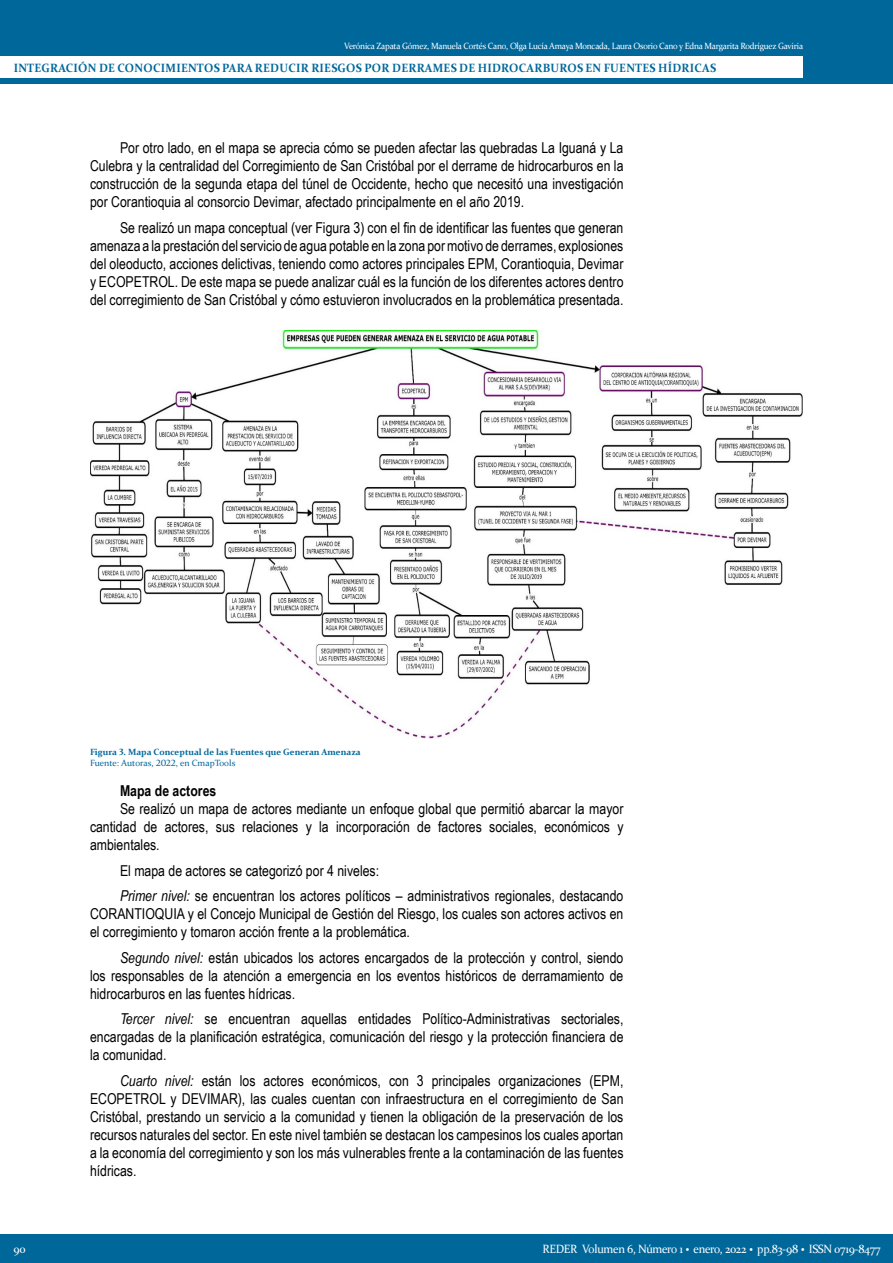
<style>
.page{position:relative;width:893px;height:1263px;background:#fff}
.page>*{position:absolute;margin:0;border:0;box-sizing:border-box;transform-origin:0 0}
.Cuerpo{font:15px/18px "Arial Narrow";color:#000;text-align:justify}
.Subtítulos_02{font:700 15px "Arial Narrow";color:#000}
.t1{font:700 12px "Constantia";letter-spacing:.02em;color:#00679b;scale:.95 1}
.t2{font:12px "Constantia";letter-spacing:-.025em;color:#fff;scale:.95 1}
.t3{font:9px "Constantia";letter-spacing:-.025em;color:#fff;scale:.95 1}
.Pie_de_foto{font:700 9px "Constantia";color:#00679b}
.Pie_de_foto-2{font:9px "Constantia";color:#00679b}
.s1{font-style:italic}
.s2{font-weight:700;font-size:18px}
</style>
<div class="page">
<img style="left:90px;top:330px;width:712px;height:408px">
<div style="left:0;top:0;width:893px;height:84px;background:#00679b"></div>
<div style="left:0;top:56px;width:803px;height:22px;background:#fff"></div>
<div style="left:0;top:1234px;width:893px;height:29px;background:#00679b"></div>
<p class="t3" style="left:344px;top:40px;width:485px">Verónica Zapata Gómez, Manuela Cortés Cano, Olga Lucía Amaya Moncada, Laura Osorio Cano y Edna Margarita Rodríguez Gaviria</p>
<p class="t1" style="left:14px;top:59px;width:741px">INTEGRACIÓN DE CONOCIMIENTOS PARA REDUCIR RIESGOS POR DERRAMES DE HIDROCARBUROS EN FUENTES HÍDRICAS</p>
<p class="Cuerpo" style="left:90px;top:139px;width:535px;text-indent:30px">Por otro lado, en el mapa se aprecia cómo se pueden afectar las quebradas La Iguaná y La Culebra y la centralidad del Corregimiento de San Cristóbal por el derrame de hidrocarburos en la construcción de la segunda etapa del túnel de Occidente, hecho que necesitó una investigación por Corantioquia al consorcio Devimar, afectado principalmente en el año 2019.</p>
<p class="Cuerpo" style="left:90px;top:218px;width:535px;text-indent:30px">Se realizó un mapa conceptual (ver Figura 3) con el fin de identificar las fuentes que generan amenaza a la prestación del servicio de agua potable en la zona por motivo de derrames, explosiones del oleoducto, acciones delictivas, teniendo como actores principales EPM, Corantioquia, Devimar y ECOPETROL. De este mapa se puede analizar cuál es la función de los diferentes actores dentro del corregimiento de San Cristóbal y cómo estuvieron involucrados en la problemática presentada.</p>
<p class="Pie_de_foto" style="left:90px;top:746px;width:272px">Figura 3. Mapa Conceptual de las Fuentes que Generan Amenaza</p>
<p class="Pie_de_foto-2" style="left:90px;top:757px;width:147px">Fuente: Autoras, 2022, en CmapTools</p>
<p class="Subtítulos_02" style="left:120px;top:779px;width:98px">Mapa de actores</p>
<p class="Cuerpo" style="left:90px;top:799px;width:535px;text-indent:30px">Se realizó un mapa de actores mediante un enfoque global que permitió abarcar la mayor cantidad de actores, sus relaciones y la incorporación de factores sociales, económicos y ambientales.</p>
<p class="Cuerpo" style="left:120px;top:861px;width:261px">El mapa de actores se categorizó por 4 niveles:</p>
<p class="Cuerpo" style="left:90px;top:886px;width:535px;text-indent:30px"><span class="s1">Primer nivel:</span> se encuentran los actores políticos – administrativos regionales, destacando CORANTIOQUIA y el Concejo Municipal de Gestión del Riesgo, los cuales son actores activos en el corregimiento y tomaron acción frente a la problemática.</p>
<p class="Cuerpo" style="left:90px;top:948px;width:535px;text-indent:30px"><span class="s1">Segundo nivel:</span> están ubicados los actores encargados de la protección y control, siendo los responsables de la atención a emergencia en los eventos históricos de derramamiento de hidrocarburos en las fuentes hídricas.</p>
<p class="Cuerpo" style="left:90px;top:1009px;width:535px;text-indent:30px"><span class="s1">Tercer nivel:</span> se encuentran aquellas entidades Político-Administrativas sectoriales, encargadas de la planificación estratégica, comunicación del riesgo y la protección financiera de la comunidad.</p>
<p class="Cuerpo" style="left:90px;top:1071px;width:535px;text-indent:30px"><span class="s1">Cuarto nivel:</span> están los actores económicos, con 3 principales organizaciones (EPM, ECOPETROL y DEVIMAR), las cuales cuentan con infraestructura en el corregimiento de San Cristóbal, prestando un servicio a la comunidad y tienen la obligación de la preservación de los recursos naturales del sector. En este nivel también se destacan los campesinos los cuales aportan a la economía del corregimiento y son los más vulnerables frente a la contaminación de las fuentes hídricas.</p>
<p class="t2" style="left:14px;top:1241px;width:14px">90</p>
<p class="t2" style="left:542px;top:1240px;width:357px">REDER Volumen 6, Número 1 <span class="s2">·</span> enero, 2022 <span class="s2">·</span> pp.83-98 <span class="s2">·</span> ISSN 0719-8477</p>
</div>
